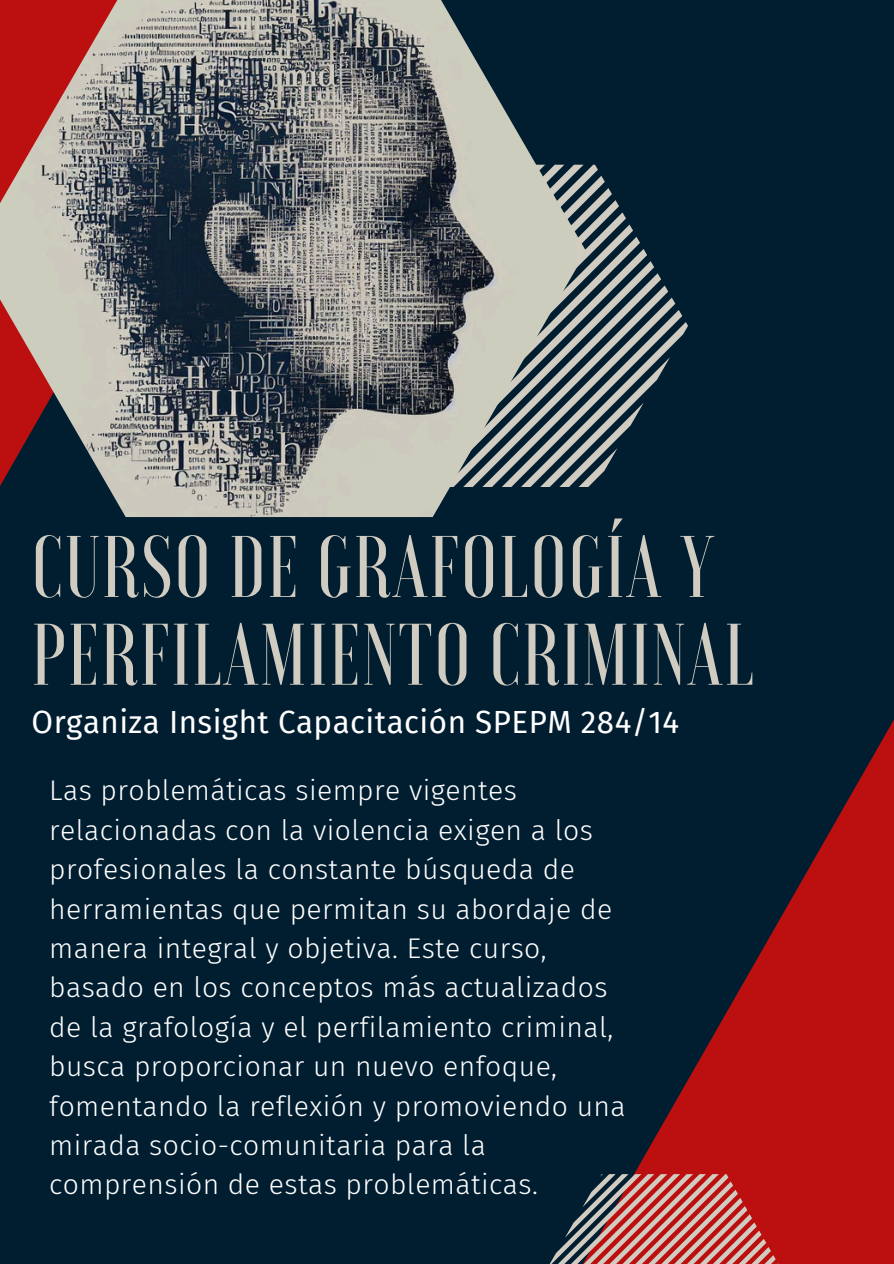
<style>
.page{position:relative;width:894px;height:1264px;background:#fff}
.page>*{position:absolute;margin:0;border:0;box-sizing:border-box;transform-origin:0 0}
.t1{font:500 87.15px/87.8px "Voga";letter-spacing:.02em;color:#d0ccc1}
.t2{font:31.35px "Fira Sans";letter-spacing:.015em;color:#fff}
.t3{font:300 28.35px/39.3px "Fira Sans";letter-spacing:.015em;color:#fff}
</style>
<div class="page">
<div style="left:0;top:0;width:893px;height:1263px;background:#011e31"></div>
<svg style="left:634px;top:721px;width:259px;height:542px;fill:#bc0f0f"></svg>
<svg style="left:586px;top:165px;width:101px;height:322px"></svg>
<img style="left:0;top:0;width:586px;height:517px">
<svg style="left:550px;top:1174px;width:238px;height:89px"></svg>
<h1 class="t1" style="left:32px;top:523px;width:723px">CURSO DE GRAFOLOGÍA Y<br>PERFILAMIENTO CRIMINAL</h1>
<p class="t2" style="left:32px;top:704px;width:649px">Organiza Insight Capacitación SPEPM 284/14</p>
<p class="t3" style="left:49px;top:771px;width:577px">Las problemáticas siempre vigentes relacionadas con la violencia exigen a los profesionales la constante búsqueda de herramientas que permitan su abordaje de manera integral y objetiva. Este curso, basado en los conceptos más actualizados de la grafología y el perfilamiento criminal, busca proporcionar un nuevo enfoque, fomentando la reflexión y promoviendo una mirada socio-comunitaria para la comprensión de estas problemáticas.</p>
</div>
